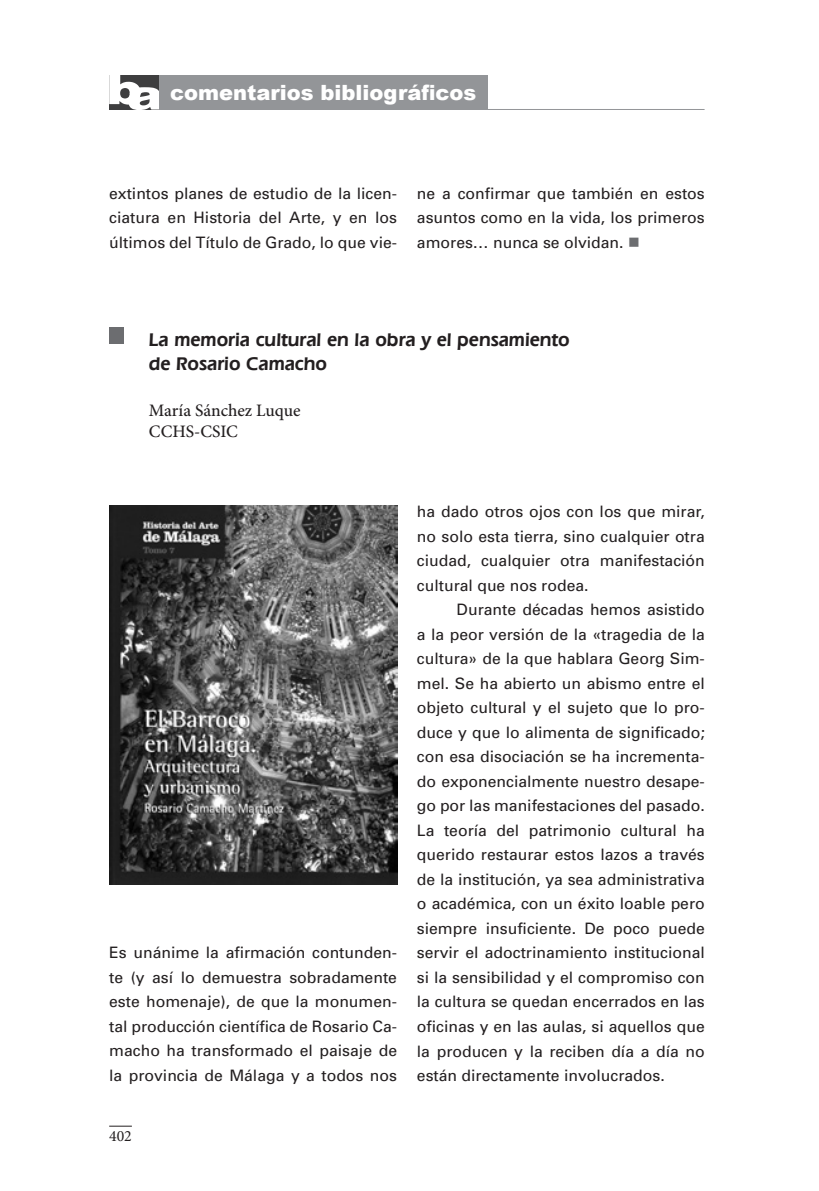
<style>
.page{position:relative;width:819px;height:1191px;background:#fff}
.page>*{position:absolute;margin:0;border:0;box-sizing:border-box;transform-origin:0 0}
.t1{font:900 21px "Arial";color:#fff}
.t2{font:600 19.25px/24.5px "Eras IT Cby BT";color:#231f20}
.t3{font:500 17.5px/21px "Minion Pro";color:#231f20}
.t4{font:15.75px/24.5px "Univers";color:#231f20;text-align:justify}
.t5{font:15.75px "Minion Pro";color:#231f20}
.s1{color:#6c6d70}
</style>
<div class="page">
<hr style="left:109px;top:109px;width:595px;height:1px;background:#939598">
<svg style="left:109px;top:1125px;width:23px;height:1px"></svg>
<svg style="left:109px;top:75px;width:50px;height:35px"></svg>
<div style="left:159px;top:75px;width:328px;height:35px;background:#939598"></div>
<div style="left:109px;top:327px;width:15px;height:17px;background:#6c6d70"></div>
<img style="left:109px;top:505px;width:288px;height:379px">
<h1 class="t1" style="left:170px;top:80px;width:308px">comentarios bibliográficos</h1>
<p class="t4" style="left:109px;top:181px;width:289px">extintos planes de estudio de la licen&shy;ciatura en Historia del Arte, y en los últimos del Título de Grado, lo que vie-</p>
<p class="t4" style="left:417px;top:181px;width:289px">ne a confirmar que también en estos asuntos como en la vida, los primeros amores… nunca se olvidan. <span class="s1">■</span></p>
<p class="t2" style="left:149px;top:326px;width:422px">La memoria cultural en la obra y el pensamiento de Rosario Camacho</p>
<p class="t3" style="left:149px;top:400px;width:153px">María Sánchez Luque<br>CCHS-CSIC</p>
<p class="t4" style="left:109px;top:940px;width:289px">Es unánime la afirmación contunden&shy;te (y así lo demuestra sobradamente este homenaje), de que la monumen&shy;tal producción científica de Rosario Ca&shy;macho ha transformado el paisaje de la provincia de Málaga y a todos nos</p>
<p class="t5" style="left:109px;top:1125px;width:24px">402</p>
<p class="t4" style="left:417px;top:499px;width:289px">ha dado otros ojos con los que mirar, no solo esta tierra, sino cualquier otra ciudad, cualquier otra manifestación cultural que nos rodea.</p>
<p class="t4" style="left:417px;top:597px;width:289px;text-indent:40px">Durante décadas hemos asistido a la peor versión de la «tragedia de la cultura» de la que hablara Georg Sim&shy;mel. Se ha abierto un abismo entre el objeto cultural y el sujeto que lo pro&shy;duce y que lo alimenta de significado; con esa disociación se ha incrementa&shy;do exponencialmente nuestro desape&shy;go por las manifestaciones del pasado.<br>La teoría del patrimonio cultural ha querido restaurar estos lazos a través de la institución, ya sea administrativa o académica, con un éxito loable pero siempre insuficiente. De poco puede servir el adoctrinamiento institucional si la sensibilidad y el compromiso con la cultura se quedan encerrados en las oficinas y en las aulas, si aquellos que la producen y la reciben día a día no están directamente involucrados.</p>
</div>
